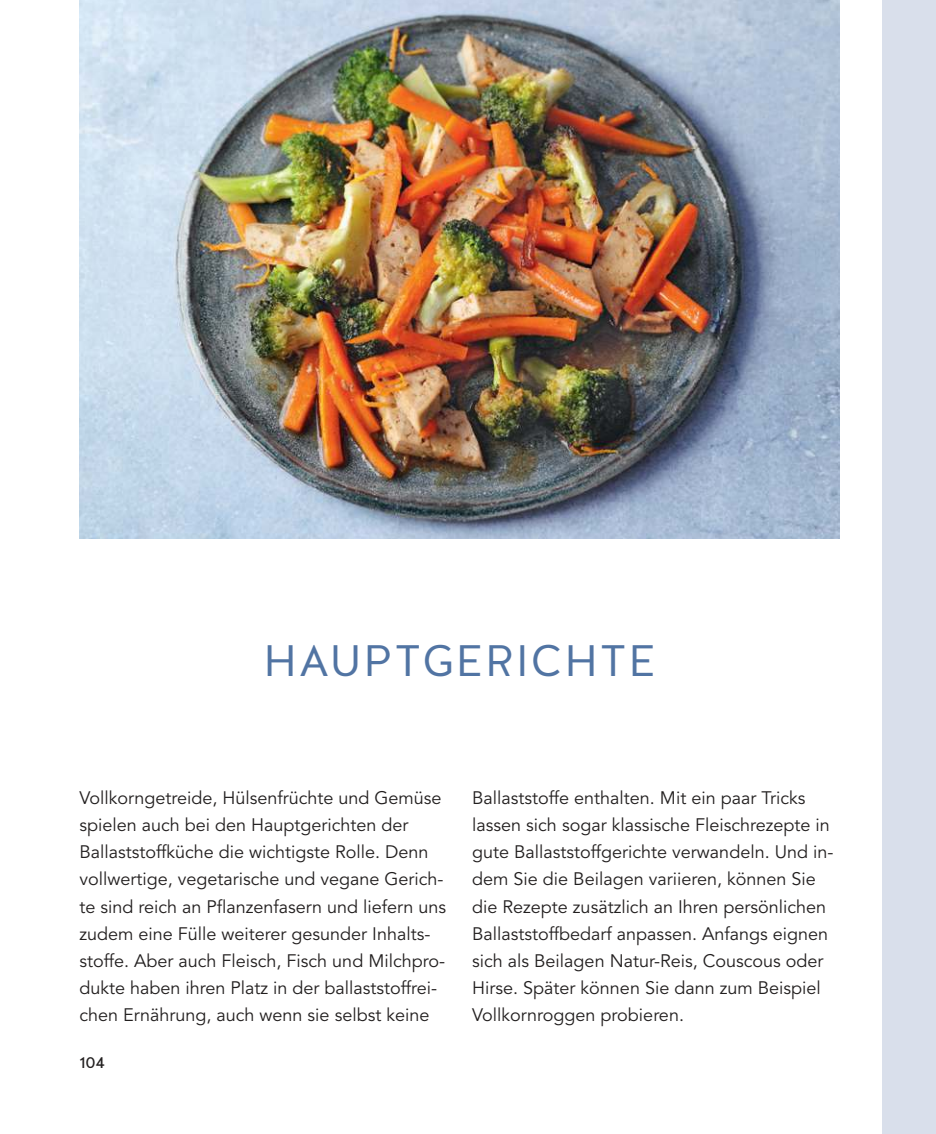
<style>
.page{position:relative;width:936px;height:1134px;background:#fff}
.page>*{position:absolute;margin:0;border:0;box-sizing:border-box;transform-origin:0 0}
.t1{font:44px "Halis GR";letter-spacing:.05em;color:#5174a3}
.t2{font:18px/27.2px "Avenir LT Std";color:#221f1f}
.t3{font:16px "Halis GR";color:#221f1f}
</style>
<div class="page">
<img style="left:79px;top:0;width:760px;height:539px">
<div style="left:882px;top:0;width:53px;height:1134px;background:#d9dfeb"></div>
<h1 class="t1" style="left:263px;top:635px;width:393px">HAUPTGERICHTE</h1>
<p class="t2" style="left:79px;top:786px;width:368px">Vollkorngetreide, Hülsenfrüchte und Gemüse spielen auch bei den Hauptgerichten der Ballaststoffküche die wichtigste Rolle. Denn vollwertige, vegetarische und vegane Gerich&shy;te sind reich an Planzenfasern und liefern uns zudem eine Fülle weiterer gesunder Inhalts&shy;stoffe. Aber auch Fleisch, Fisch und Milchpro&shy;dukte haben ihren Platz in der ballaststoffrei&shy;chen Ernährung, auch wenn sie selbst keine</p>
<p class="t2" style="left:472px;top:785px;width:362px">Ballaststoffe enthalten. Mit ein paar Tricks lassen sich sogar klassische Fleischrezepte in gute Ballaststoffgerichte verwandeln. Und in&shy;dem Sie die Beilagen variieren, können Sie die Rezepte zusätzlich an Ihren persönlichen Ballaststoffbedarf anpassen. Anfangs eignen sich als Beilagen Natur-Reis, Couscous oder Hirse. Später können Sie dann zum Beispiel Vollkornroggen probieren.</p>
<p class="t3" style="left:79px;top:1053px;width:27px">104</p>
</div>
